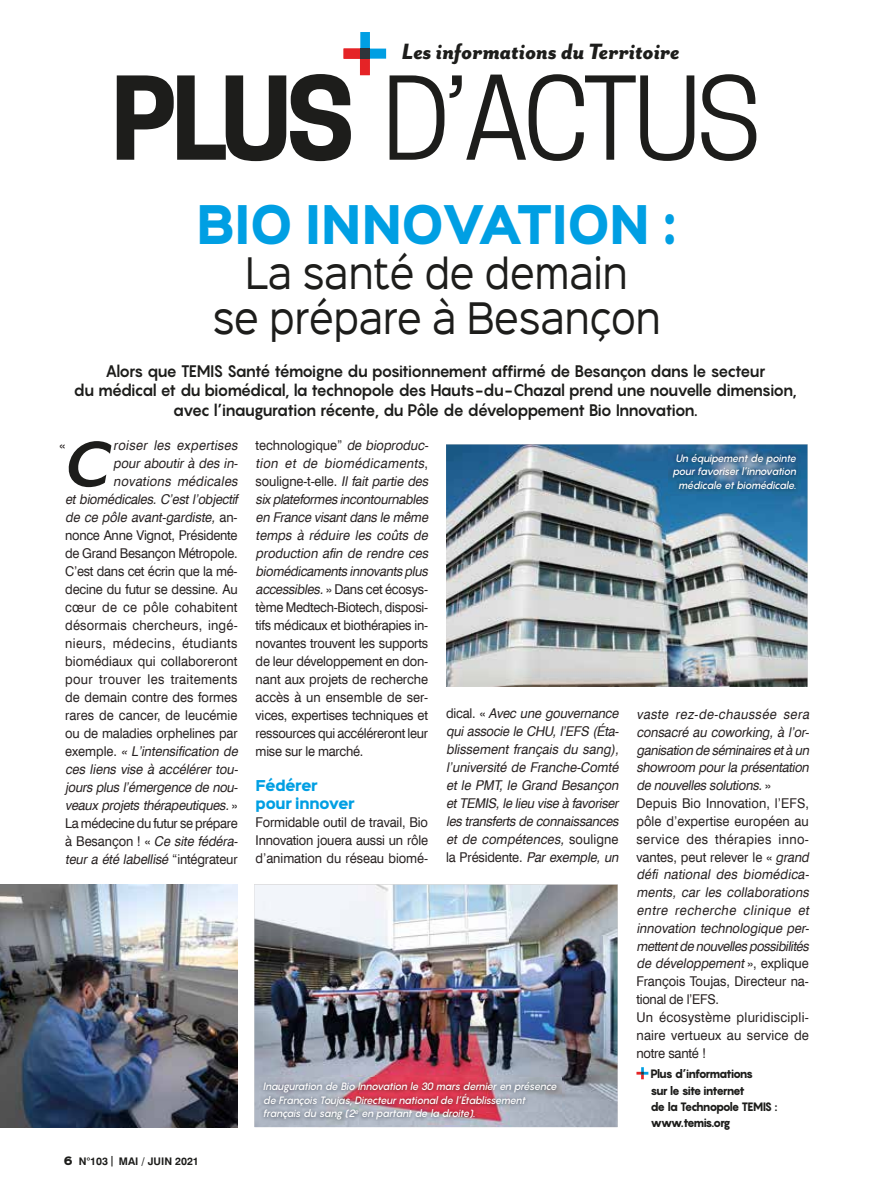
<style>
.page{position:relative;width:872px;height:1191px;background:#fff}
.page>*{position:absolute;margin:0;border:0;box-sizing:border-box;transform-origin:0 0}
.t1{font:108px "Cooper Hewitt";letter-spacing:-.055em;color:#1d1d1b}
.t2{font:italic 700 73.5px "Mr Eaves San OT";color:#1d1d1b}
.t3{font:900 48px "Sinkin Sans 800";letter-spacing:-.01em;color:#009fe3;scale:.9 1}
.t4{font:39px/45px "Sinkin Sans 400";letter-spacing:-.01em;color:#1d1d1b;text-align:center;scale:.9 1}
.t5{font:italic 800 25.5px "Mr Eaves San OT";color:#1d1d1b;scale:.95 1}
.t6{font:700 16.5px/19.5px "Pangram";letter-spacing:-.08em;color:#1d1d1b;text-align:center;scale:.95 1}
.t7{font:13.5px/18px "Swiss 721 BT";letter-spacing:-.015em;color:#282222;text-align:right;scale:.95 1}
.t8{font:italic 13.5px/17.9px "Swiss 721 BT";color:#282222;scale:.95 1}
.t9{font:900 13.5px/18px "Sinkin Sans 800";letter-spacing:-.02em;color:#009fe3;scale:.95 1}
.t10{font:13.5px "Swiss 721 BT";letter-spacing:-.015em;color:#282222}
.t11{font:800 12px/16.4px "Pangram";letter-spacing:-.105em;color:#1d1d1b;scale:.95 1}
.t12{font:italic 500 10.5px/13.5px "Pangram";color:#fff;text-align:center;scale:.95 1}
.t13{font:700 10.5px "Swiss 721 BT";color:#1d1d1b}
.s1{font-weight:700}
.s2{font-style:italic}
.s3{font-style:normal}
.s4{font-family:"Sinkin Sans 800";font-weight:900}
</style>
<div class="page">
<svg style="left:636px;top:1067px;width:12px;height:12px"></svg>
<img style="left:446px;top:444px;width:361px;height:243px">
<img style="left:0;top:884px;width:238px;height:243px">
<img style="left:254px;top:884px;width:363px;height:243px">
<svg style="left:343px;top:32px;width:43px;height:43px"></svg>
<div style="left:360px;top:49px;width:10px;height:10px;background:#30353b"></div>
<img style="left:668px;top:449px;width:132px;height:44px">
<img style="left:259px;top:1077px;width:302px;height:47px">
<h3 class="t5" style="left:402px;top:37px;width:294px">Les informations du Territoire</h3>
<h1 class="t1" style="left:111px;top:56px;width:652px"><span class="s1">PLUS</span> D’ACTUS</h1>
<h3 class="t3" style="left:196px;top:200px;width:536px">BIO INNOVATION :</h3>
<h3 class="t4" style="left:212px;top:248px;width:500px">La santé de demain<br>se prépare à Besançon</h3>
<p class="t6" style="left:74px;top:361px;width:763px">Alors que TEMIS Santé témoigne du positionnement affirmé de Besançon dans le secteur<br>du médical et du biomédical, la technopole des Hauts-du-Chazal prend une nouvelle dimension, avec l’inauguration récente, du Pôle de développement Bio Innovation.</p>
<p class="t7" style="left:65px;top:436px;width:186px"><span class="s2">roiser les expertises<br>pour aboutir à des in&shy;novations médicales<br>et biomédicales. C’est l’objectif de ce pôle avant-gardiste,</span> a n - nonce Anne Vignot, Présidente de Grand Besançon Métropole.<br>C’est dans cet écrin que la mé&shy;decine du futur se dessine. Au cœur de ce pôle cohabitent désormais chercheurs, ingé&shy;nieurs, médecins, étudiants biomédiaux qui collaboreront pour trouver les traitements de demain contre des formes rares de cancer, de leucémie ou de maladies orphelines par e x e m p l e . <span class="s2">« L’intensification de ces liens vise à accélérer tou&shy;jours plus l’émergence de nou&shy;veaux projets thérapeutiques.</span>»<br>La médecine du futur se prépare à B e s a n ç o n ! « <span class="s2">Ce site fédéra&shy;teur a été labellisé</span> “ i n t é g r at e u r</p>
<p class="t7" style="left:256px;top:436px;width:186px;text-align:left">technologique” <span class="s2">de bioproduc&shy;tion et de biomédicaments</span>, souligne-t-elle. <span class="s2">Il fait partie des six plateformes incontournables en France visantdans le même temps à réduire les coûts de production afin de rendre ces biomédicaments innovants plus accessibles.</span>» Dans cet écosys&shy;tème Medtech-Biotech, disposi&shy;tifs médicaux et biothérapies in&shy;novantes trouvent les supports de leur développement en don&shy;nant aux projets de recherche accès à un ensemble de ser&shy;vices, expertises techniques et ressources qui accéléreront leur mise sur le marché.</p>
<h2 class="t2" style="left:62px;top:422px;width:61px">C</h2>
<p class="t10" style="left:59px;top:436px;width:7px">«</p>
<p class="t12" style="left:672px;top:451px;width:134px">Un équipementde pointe pourfavoriserl’innovation médicale etbiomédicale.</p>
<p class="t8" style="left:446px;top:704px;width:186px"><span class="s3">d i c a l . «</span> Avec une gouvernance qui associe le CHU, l’EFS (Éta&shy;blissement français du sang), l’université de Franche-Comté et le PMT, le Grand Besançon etTEMIS,le lieu vise à favoriser les transferts de connaissances et de compétences, <span class="s3">s o u l i g n e la Présidente.</span> Par exemple, un</p>
<p class="t8" style="left:636px;top:705px;width:186px">vaste rez-de-chaussée sera consacré au coworking, à l’or&shy;ganisation de séminaires età un showroom pourla présentation de nouvelles solutions.<span class="s3">»<br>Depuis Bio Innovation, l’EFS, pôle d’expertise européen au service des thérapies inno&shy;vantes, peut relever le «</span> grand défi national des biomédica&shy;ments, car les collaborations entre recherche clinique et innovation technologique per&shy;mettentde nouvellespossibilités de développement<span class="s3">» , e x p l i q u e<br>François Toujas, Directeur na&shy;tional de l’EFS.<br>Un écosystème pluridiscipli&shy;naire vertueux au service de notre santé !</span></p>
<p class="t11" style="left:650px;top:1065px;width:135px">Plus d’informations<br>sur le site internet<br>de la Technopole TEMIS : www.temis.org</p>
<p class="t9" style="left:256px;top:777px;width:106px">Fédérer pour innover</p>
<p class="t7" style="left:256px;top:813px;width:183px;text-align:justify">Formidable outil de travail, Bio Innovation jouera aussi un rôle d’animation du réseau biomé-</p>
<p class="t12" style="left:263px;top:1079px;width:313px;text-align:left">Inauguration de Bio Innovation le 30 mars dernieren présence de François Toujas,Directeurnationalde l’Établissement français du sang (2<sup>e</sup> en partantde la droite).</p>
<p class="t13" style="left:64px;top:1155px;width:137px"><span class="s4">6</span> N°103 | MAI / JUIN 2021</p>
</div>
